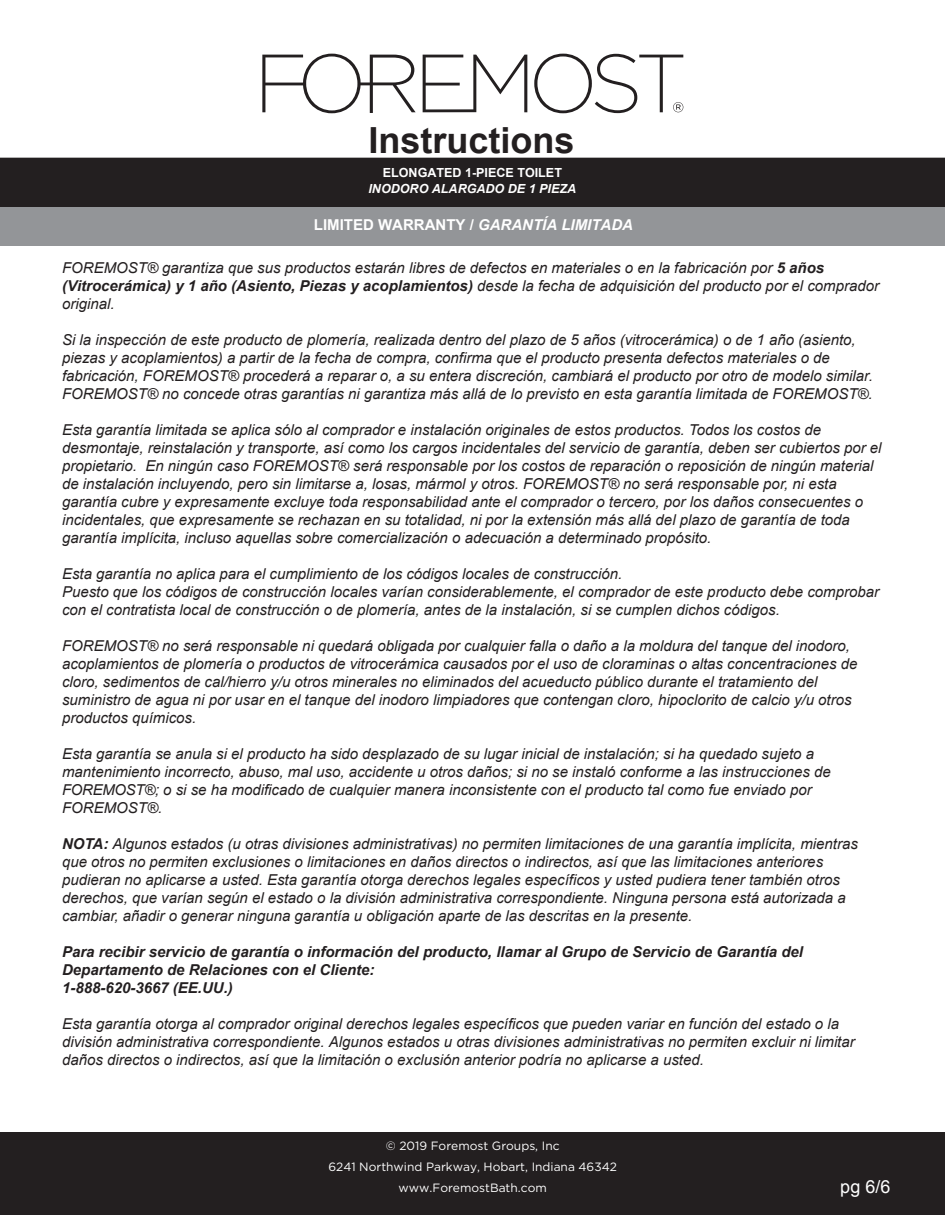
<style>
.page{position:relative;width:945px;height:1215px;background:#fff}
.page>*{position:absolute;margin:0;border:0;box-sizing:border-box;transform-origin:0 0}
.t1{font:700 36px "Arial";color:#231f20}
.t2{font:18px "Arial";color:#fff}
.t3{font:italic 15px/18px "Arial";color:#231f20}
.t4{font:italic 700 15px/18px "Arial";color:#231f20}
.t5{font:700 15px "Arial";color:#fff}
.t6{font:italic 700 12.6px "Arial";color:#fff}
.t7{font:700 12.6px "Arial";color:#fff}
.t8{font:12px/21px "Gotham";color:#fff;text-align:center}
.s1{font-style:italic}
.s2{font-weight:700}
</style>
<div class="page">
<div style="left:0;top:1132px;width:945px;height:83px;background:#231f20"></div>
<div style="left:0;top:158px;width:945px;height:49px;background:#231f20"></div>
<svg style="left:423px;top:55px;width:104px;height:57px"></svg>
<svg style="left:534px;top:54px;width:149px;height:59px"></svg>
<svg style="left:262px;top:54px;width:154px;height:59px"></svg>
<div style="left:0;top:207px;width:945px;height:39px;background:#939598"></div>
<h1 class="t1" style="left:368px;top:116px;width:208px">Instructions</h1>
<p class="t7" style="left:383px;top:165px;width:181px">ELONGATED 1-PIECE TOILET</p>
<p class="t6" style="left:368px;top:180px;width:209px">INODORO ALARGADO DE 1 PIEZA</p>
<p class="t5" style="left:314px;top:214px;width:321px">LIMITED WARRANTY / <span class="s1">GARANTÍA LIMITADA</span></p>
<p class="t3" style="left:62px;top:259px;width:819px">FOREMOST® garantiza que sus productos estarán libres de defectos en materiales o en la fabricación por <span class="s2">5 años (Vitrocerámica) y 1 año (Asiento, Piezas y acoplamientos)</span> desde la fecha de adquisición del producto por el comprador original.</p>
<p class="t3" style="left:62px;top:331px;width:812px">Si la inspección de este producto de plomería, realizada dentro del plazo de 5 años (vitrocerámica) o de 1 año (asiento, piezas y acoplamientos) a partir de la fecha de compra, confirma que el producto presenta defectos materiales o de fabricación, FOREMOST® procederá a reparar o, a su entera discreción, cambiará el producto por otro de modelo similar.<br>FOREMOST® no concede otras garantías ni garantiza más allá de lo previsto en esta garantía limitada de FOREMOST®.</p>
<p class="t3" style="left:62px;top:421px;width:821px">Esta garantía limitada se aplica sólo al comprador e instalación originales de estos productos. Todos los costos de desmontaje, reinstalación y transporte, así como los cargos incidentales del servicio de garantía, deben ser cubiertos por el propietario. En ningún caso FOREMOST® será responsable por los costos de reparación o reposición de ningún material de instalación incluyendo, pero sin limitarse a, losas, mármol y otros. FOREMOST® no será responsable por, ni esta garantía cubre y expresamente excluye toda responsabilidad ante el comprador o tercero, por los daños consecuentes o incidentales, que expresamente se rechazan en su totalidad, ni por la extensión más allá del plazo de garantía de toda garantía implícita, incluso aquellas sobre comercialización o adecuación a determinado propósito.</p>
<p class="t3" style="left:62px;top:565px;width:819px">Esta garantía no aplica para el cumplimiento de los códigos locales de construcción.<br>Puesto que los códigos de construcción locales varían considerablemente, el comprador de este producto debe comprobar con el contratista local de construcción o de plomería, antes de la instalación, si se cumplen dichos códigos.</p>
<p class="t3" style="left:62px;top:637px;width:797px">FOREMOST® no será responsable ni quedará obligada por cualquier falla o daño a la moldura del tanque del inodoro, acoplamientos de plomería o productos de vitrocerámica causados por el uso de cloraminas o altas concentraciones de cloro, sedimentos de cal/hierro y/u otros minerales no eliminados del acueducto público durante el tratamiento del suministro de agua ni por usar en el tanque del inodoro limpiadores que contengan cloro, hipoclorito de calcio y/u otros productos químicos.</p>
<p class="t3" style="left:62px;top:745px;width:770px">Esta garantía se anula si el producto ha sido desplazado de su lugar inicial de instalación; si ha quedado sujeto a mantenimiento incorrecto, abuso, mal uso, accidente u otros daños; si no se instaló conforme a las instrucciones de FOREMOST®; o si se ha modificado de cualquier manera inconsistente con el producto tal como fue enviado por FOREMOST®.</p>
<p class="t3" style="left:62px;top:835px;width:797px"><span class="s2">NOTA:</span> Algunos estados (u otras divisiones administrativas) no permiten limitaciones de una garantía implícita, mientras que otros no permiten exclusiones o limitaciones en daños directos o indirectos, así que las limitaciones anteriores pudieran no aplicarse a usted. Esta garantía otorga derechos legales específicos y usted pudiera tener también otros derechos, que varían según el estado o la división administrativa correspondiente. Ninguna persona está autorizada a cambiar, añadir o generar ninguna garantía u obligación aparte de las descritas en la presente.</p>
<p class="t4" style="left:62px;top:943px;width:743px">Para recibir servicio de garantía o información del producto, llamar al Grupo de Servicio de Garantía del<br>Departamento de Relaciones con el Cliente:<br>1-888-620-3667 (EE.UU.)</p>
<p class="t3" style="left:62px;top:1015px;width:794px">Esta garantía otorga al comprador original derechos legales específicos que pueden variar en función del estado o la división administrativa correspondiente. Algunos estados u otras divisiones administrativas no permiten excluir ni limitar daños directos o indirectos, así que la limitación o exclusión anterior podría no aplicarse a usted.</p>
<p class="t8" style="left:328px;top:1136px;width:290px">© 2019 Foremost Groups, Inc<br>6241 Northwind Parkway, Hobart, Indiana 46342 www.ForemostBath.com</p>
<p class="t2" style="left:840px;top:1175px;width:52px">pg 6/6</p>
</div>
